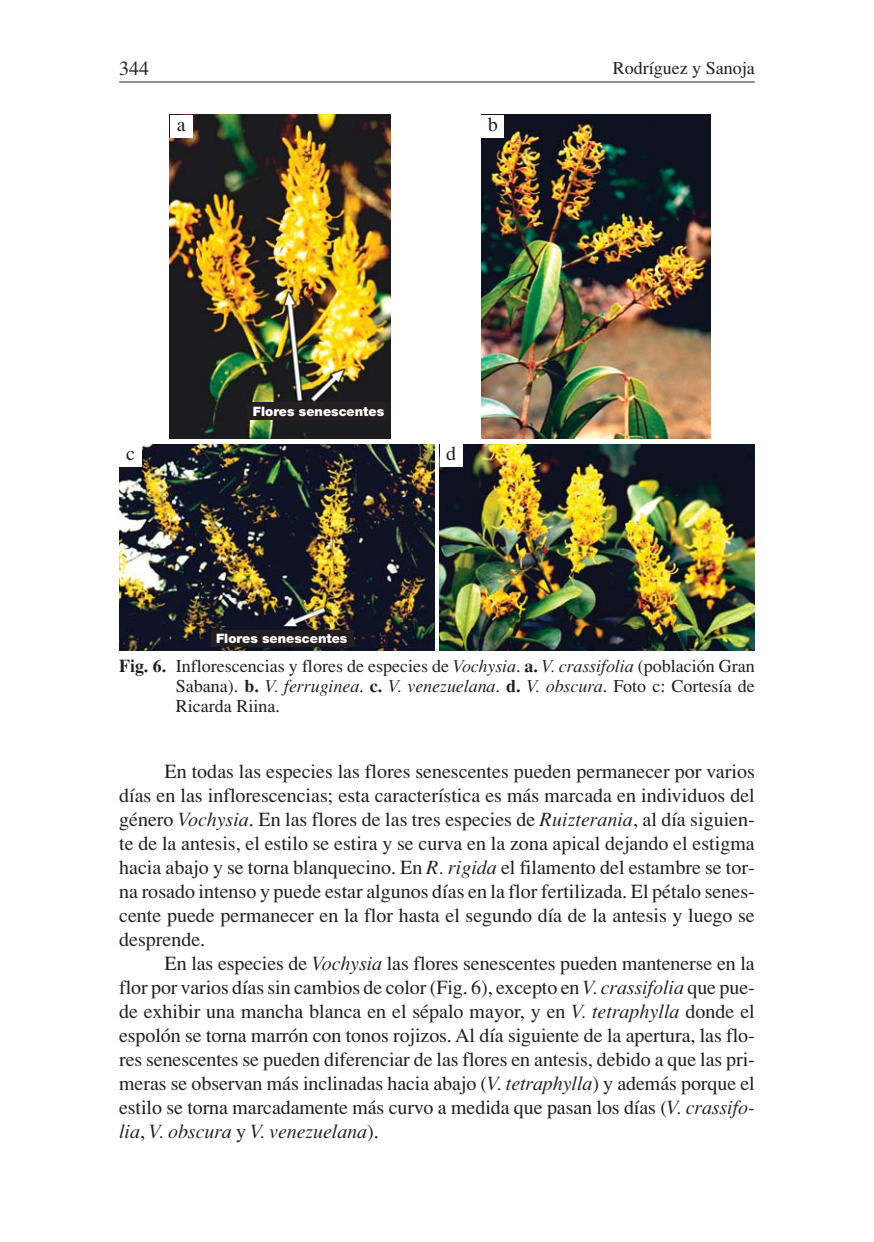
<style>
.page{position:relative;width:874px;height:1242px;background:#fff}
.page>*{position:absolute;margin:0;border:0;box-sizing:border-box;transform-origin:0 0}
.t1{font:20px/24px "Times";letter-spacing:-.005em;color:#231f20;text-align:justify}
.t2{font:18px/20px "Times";color:#231f20;text-align:justify}
.t3{font:900 13px "Helvetica Neue";color:#fff}
.s1{font-weight:700}
.s2{font-style:italic}
</style>
<div class="page">
<hr style="left:119px;top:82px;width:635px;height:1px;background:#231f20">
<img style="left:170px;top:115px;width:220px;height:323px">
<img style="left:481px;top:115px;width:229px;height:323px">
<img style="left:119px;top:444px;width:315px;height:207px">
<img style="left:439px;top:444px;width:315px;height:207px">
<div style="left:170px;top:115px;width:23px;height:23px;background:#fff"></div>
<div style="left:481px;top:115px;width:23px;height:23px;background:#fff"></div>
<div style="left:119px;top:444px;width:23px;height:23px;background:#fff"></div>
<div style="left:439px;top:444px;width:23px;height:23px;background:#fff"></div>
<div style="left:248px;top:403px;width:141px;height:17px;background:#231f20"></div>
<div style="left:211px;top:630px;width:142px;height:17px;background:#231f20"></div>
<p class="t1" style="left:119px;top:58px;width:31px">344</p>
<p class="t2" style="left:612px;top:59px;width:143px">Rodríguez y Sanoja</p>
<p class="t1" style="left:177px;top:114px;width:10px">a</p>
<p class="t1" style="left:487px;top:114px;width:11px">b</p>
<p class="t3" style="left:253px;top:406px;width:133px">Flores senescentes</p>
<p class="t1" style="left:126px;top:443px;width:10px">c</p>
<p class="t1" style="left:446px;top:443px;width:11px">d</p>
<p class="t3" style="left:216px;top:634px;width:133px">Flores senescentes</p>
<p class="t2" style="left:176px;top:657px;width:580px;text-indent:-57px"><span class="s1">Fig. 6.</span> Inflorescencias y flores de especies de <span class="s2">Vochysia</span>. <span class="s1">a.</span> <span class="s2">V. crassifolia</span> (población Gran Sabana). <span class="s1">b.</span> <span class="s2">V. ferruginea</span>. <span class="s1">c.</span> <span class="s2">V. venezuelana</span>. <span class="s1">d.</span> <span class="s2">V. obscura</span>. Foto c: Cortesía de Ricarda Riina.</p>
<p class="t1" style="left:119px;top:760px;width:636px;text-indent:45px">En todas las especies las flores senescentes pueden permanecer por varios días en las inflorescencias; esta característica es más marcada en individuos del género <span class="s2">Vochysia</span>. En las flores de las tres especies de <span class="s2">Ruizterania</span>, al día siguien&shy;te de la antesis, el estilo se estira y se curva en la zona apical dejando el estigma hacia abajo y se torna blanquecino. En <span class="s2">R. rigida</span> el filamento del estambre se tor&shy;na rosado intenso y puede estar algunos días en la flor fertilizada. El pétalo senes&shy;cente puede permanecer en la flor hasta el segundo día de la antesis y luego se desprende.</p>
<p class="t1" style="left:119px;top:952px;width:636px;text-indent:45px">En las especies de <span class="s2">Vochysia</span> las flores senescentes pueden mantenerse en la flor por varios días sin cambios de color (Fig. 6), excepto en <span class="s2">V. crassifolia</span> que pue&shy;de exhibir una mancha blanca en el sépalo mayor, y en <span class="s2">V. tetraphylla</span> donde el espolón se torna marrón con tonos rojizos. Al día siguiente de la apertura, las flo&shy;res senescentes se pueden diferenciar de las flores en antesis, debido a que las pri&shy;meras se observan más inclinadas hacia abajo (<span class="s2">V. tetraphylla</span>) y además porque el estilo se torna marcadamente más curvo a medida que pasan los días (<span class="s2">V. crassifo&shy;lia</span>, <span class="s2">V. obscura</span> y <span class="s2">V. venezuelana</span>).</p>
</div>
